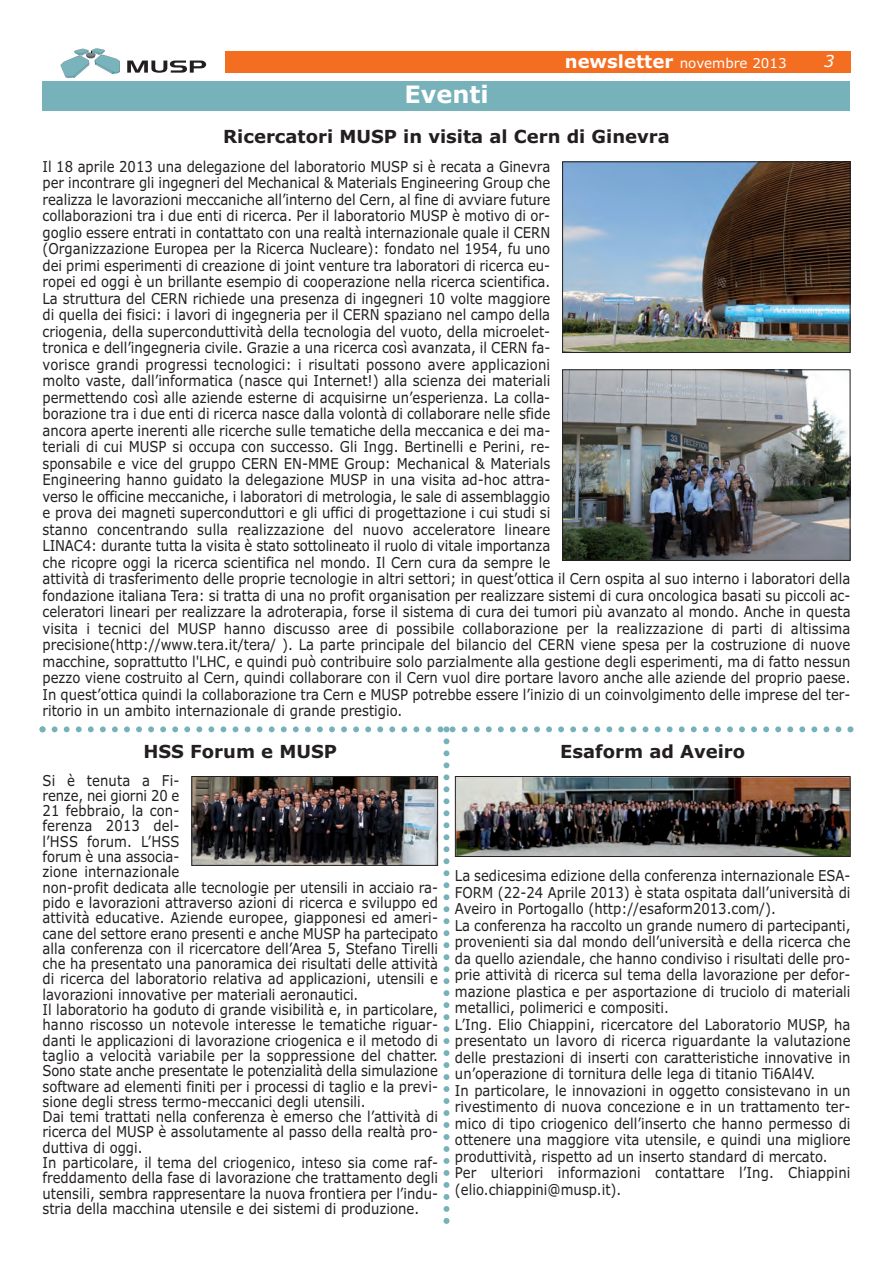
<style>
.page{position:relative;width:893px;height:1263px;background:#fff}
.page>*{position:absolute;margin:0;border:0;box-sizing:border-box;transform-origin:0 0}
.t1{font:700 24px "Verdana";color:#fff}
.t2{font:700 18px "Verdana";color:#231f20}
.t3{font:italic 16.5px "Verdana";color:#fff}
.t4{font:15px/16.5px "Verdana";color:#231f20;scale:.88 1}
.t5{font:13.5px "Verdana";color:#fff}
.s1{font-weight:700;font-size:18px}
</style>
<div class="page">
<svg style="left:60px;top:48px;width:147px;height:31px"></svg>
<svg style="left:40px;top:726px;width:813px;height:498px"></svg>
<div style="left:225px;top:51px;width:625px;height:21px;background:#f36e21"></div>
<div style="left:43px;top:81px;width:807px;height:30px;background:#77b2bb"></div>
<img style="left:564px;top:163px;width:284px;height:188px">
<div style="left:562px;top:161px;width:288px;height:192px;border:1px solid #231f20"></div>
<img style="left:193px;top:778px;width:243px;height:86px">
<div style="left:191px;top:776px;width:247px;height:90px;border:1px solid #231f20"></div>
<img style="left:457px;top:778px;width:391px;height:77px">
<div style="left:455px;top:776px;width:395px;height:81px;border:1px solid #231f20"></div>
<img style="left:564px;top:371px;width:284px;height:188px">
<div style="left:562px;top:369px;width:288px;height:192px;border:1px solid #231f20"></div>
<h1 class="t1" style="left:404px;top:85px;width:86px">Eventi</h1>
<p class="t5" style="left:565px;top:58px;width:223px"><span class="s1">newsletter</span> novembre 2013</p>
<p class="t3" style="left:824px;top:52px;width:12px">3</p>
<p class="t2" style="left:223px;top:130px;width:448px">Ricercatori MUSP in visita al Cern di Ginevra</p>
<p class="t4" style="left:43px;top:159px;width:920px">Il 18 aprile 2013 una delegazione del laboratorio MUSP si è recata a Ginevra<br>per incontrare gli ingegneri del Mechanical &amp; Materials Engineering Group che<br>realizza le lavorazioni meccaniche all’interno del Cern, al fine di avviare future<br>collaborazioni tra i due enti di ricerca. Per il laboratorio MUSP è motivo di or-<br>goglio essere entrati in contattato con una realtà internazionale quale il CERN<br>(Organizzazione Europea per la Ricerca Nucleare): fondato nel 1954, fu uno<br>dei primi esperimenti di creazione di joint venture tra laboratori di ricerca eu-<br>ropei ed oggi è un brillante esempio di cooperazione nella ricerca scientifica.<br>La struttura del CERN richiede una presenza di ingegneri 10 volte maggiore<br>di quella dei fisici: i lavori di ingegneria per il CERN spaziano nel campo della<br>criogenia, della superconduttività della tecnologia del vuoto, della microelet-<br>tronica e dell’ingegneria civile. Grazie a una ricerca così avanzata, il CERN fa-<br>vorisce grandi progressi tecnologici: i risultati possono avere applicazioni<br>molto vaste, dall’informatica (nasce qui Internet!) alla scienza dei materiali<br>permettendo così alle aziende esterne di acquisirne un’esperienza. La colla-<br>borazione tra i due enti di ricerca nasce dalla volontà di collaborare nelle sfide<br>ancora aperte inerenti alle ricerche sulle tematiche della meccanica e dei ma-<br>teriali di cui MUSP si occupa con successo. Gli Ingg. Bertinelli e Perini, re-<br>sponsabile e vice del gruppo CERN EN-MME Group: Mechanical &amp; Materials<br>Engineering hanno guidato la delegazione MUSP in una visita ad-hoc attra-<br>verso le officine meccaniche, i laboratori di metrologia, le sale di assemblaggio<br>e prova dei magneti superconduttori e gli uffici di progettazione i cui studi si<br>stanno concentrando sulla realizzazione del nuovo acceleratore lineare<br>LINAC4: durante tutta la visita è stato sottolineato il ruolo di vitale importanza<br>che ricopre oggi la ricerca scientifica nel mondo. Il Cern cura da sempre le<br>attività di trasferimento delle proprie tecnologie in altri settori; in quest’ottica il Cern ospita al suo interno i laboratori della fondazione italiana Tera: si tratta di una no profit organisation per realizzare sistemi di cura oncologica basati su piccoli ac&shy;celeratori lineari per realizzare la adroterapia, forse il sistema di cura dei tumori più avanzato al mondo. Anche in questa visita i tecnici del MUSP hanno discusso aree di possibile collaborazione per la realizzazione di parti di altissima precisione(http://www.tera.it/tera/ ). La parte principale del bilancio del CERN viene spesa per la costruzione di nuove macchine, soprattutto l'LHC, e quindi può contribuire solo parzialmente alla gestione degli esperimenti, ma di fatto nessun pezzo viene costruito al Cern, quindi collaborare con il Cern vuol dire portare lavoro anche alle aziende del proprio paese.<br>In quest’ottica quindi la collaborazione tra Cern e MUSP potrebbe essere l’inizio di un coinvolgimento delle imprese del ter&shy;ritorio in un ambito internazionale di grande prestigio.</p>
<p class="t2" style="left:560px;top:744px;width:186px">Esaform ad Aveiro</p>
<p class="t2" style="left:143px;top:744px;width:195px">HSS Forum e MUSP</p>
<p class="t4" style="left:43px;top:774px;width:451px;line-height:15.3px">Si è tenuta a Fi-<br>renze, nei giorni 20 e<br>21 febbraio, la con-<br>ferenza 2013 del-<br>l’HSS forum. L’HSS<br>forum è una associa-<br>zione internazionale<br>non-profit dedicata alle tecnologie per utensili in acciaio ra&shy;pido e lavorazioni attraverso azioni di ricerca e sviluppo ed attività educative. Aziende europee, giapponesi ed ameri&shy;cane del settore erano presenti e anche MUSP ha partecipato alla conferenza con il ricercatore dell’Area 5, Stefano Tirelli che ha presentato una panoramica dei risultati delle attività di ricerca del laboratorio relativa ad applicazioni, utensili e lavorazioni innovative per materiali aeronautici.<br>Il laboratorio ha goduto di grande visibilità e, in particolare, hanno riscosso un notevole interesse le tematiche riguar&shy;danti le applicazioni di lavorazione criogenica e il metodo di taglio a velocità variabile per la soppressione del chatter.<br>Sono state anche presentate le potenzialità della simulazione software ad elementi finiti per i processi di taglio e la previ&shy;sione degli stress termo-meccanici degli utensili.<br>Dai temi trattati nella conferenza è emerso che l’attività di ricerca del MUSP è assolutamente al passo della realtà pro&shy;duttiva di oggi.<br>In particolare, il tema del criogenico, inteso sia come raf&shy;freddamento della fase di lavorazione che trattamento degli utensili, sembra rappresentare la nuova frontiera per l’indu&shy;stria della macchina utensile e dei sistemi di produzione.</p>
<p class="t4" style="left:455px;top:869px;width:451px">La sedicesima edizione della conferenza internazionale ESA-FORM (22-24 Aprile 2013) è stata ospitata dall’università di Aveiro in Portogallo (http://esaform2013.com/).<br>La conferenza ha raccolto un grande numero di partecipanti, provenienti sia dal mondo dell’università e della ricerca che da quello aziendale, che hanno condiviso i risultati delle pro&shy;prie attività di ricerca sul tema della lavorazione per defor&shy;mazione plastica e per asportazione di truciolo di materiali metallici, polimerici e compositi.<br>L’Ing. Elio Chiappini, ricercatore del Laboratorio MUSP, ha presentato un lavoro di ricerca riguardante la valutazione delle prestazioni di inserti con caratteristiche innovative in un’operazione di tornitura delle lega di titanio Ti6Al4V.<br>In particolare, le innovazioni in oggetto consistevano in un rivestimento di nuova concezione e in un trattamento ter&shy;mico di tipo criogenico dell’inserto che hanno permesso di ottenere una maggiore vita utensile, e quindi una migliore produttività, rispetto ad un inserto standard di mercato.<br>Per ulteriori informazioni contattare l’Ing. Chiappini (elio.chiappini@musp.it).</p>
</div>
